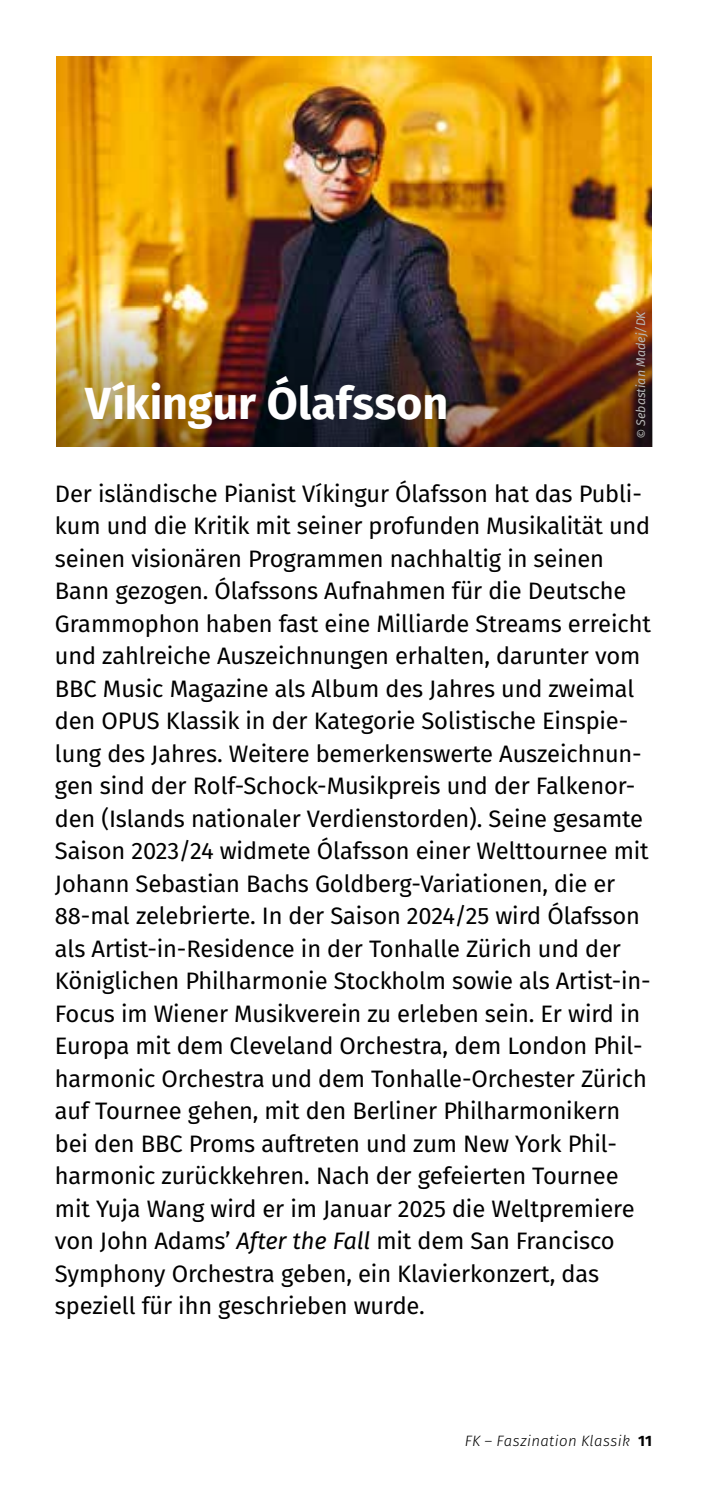
<style>
.page{position:relative;width:709px;height:1489px;background:#fff}
.page>*{position:absolute;margin:0;border:0;box-sizing:border-box;transform-origin:0 0}
.t1{font:700 45px "Fira Sans";letter-spacing:.005em;color:#fff}
.t2{font:23.75px/32.5px "Fira Sans";letter-spacing:-.005em;color:#000}
.t3{font:italic 300 15px "Fira Sans";letter-spacing:.02em;color:#000}
.t4{font:italic 12.5px "Fira Sans";color:#b7b6b6}
.s1{font-style:italic}
.s2{font-weight:700;font-style:normal}
</style>
<div class="page">
<img style="left:56px;top:56px;width:597px;height:391px">
<h1 class="t1" style="left:85px;top:365px;width:364px">Víkingur Ólafsson</h1>
<p class="t4" style="left:631px;top:439px;width:130px;rotate:-90deg">© Sebastian Madej/DK</p>
<p class="t2" style="left:55px;top:476px;width:597px">Der isländische Pianist Víkingur Ólafsson hat das Publi&shy;kum und die Kritik mit seiner profunden Musikalität und seinen visionären Programmen nachhaltig in seinen Bann gezogen. Ólafssons Aufnahmen für die Deutsche Grammophon haben fast eine Milliarde Streams erreicht und zahlreiche Auszeichnungen erhalten, darunter vom BBC Music Magazine als Album des Jahres und zweimal den OPUS Klassik in der Kategorie Solistische Einspie&shy;lung des Jahres. Weitere bemerkenswerte Auszeichnun&shy;gen sind der Rolf-Schock-Musikpreis und der Falkenor&shy;den (Islands nationaler Verdienstorden). Seine gesamte Saison 2023/24 widmete Ólafsson einer Welttournee mit Johann Sebastian Bachs Goldberg-Variationen, die er 88-mal zelebrierte. In der Saison 2024/25 wird Ólafsson als Artist-in-Residence in der Tonhalle Zürich und der Königlichen Philharmonie Stockholm sowie als Artist-in-Focus im Wiener Musikverein zu erleben sein. Er wird in Europa mit dem Cleveland Orchestra, dem London Phil&shy;harmonic Orchestra und dem Tonhalle-Orchester Zürich auf Tournee gehen, mit den Berliner Philharmonikern bei den BBC Proms auftreten und zum New York Phil&shy;harmonic zurückkehren. Nach der gefeierten Tournee mit Yuja Wang wird er im Januar 2025 die Weltpremiere von John Adams’ <span class="s1">After the Fall</span> mit dem San Francisco Symphony Orchestra geben, ein Klavierkonzert, das speziell für ihn geschrieben wurde.</p>
<p class="t3" style="left:464px;top:1430px;width:189px">FK – Faszination Klassik <span class="s2">11</span></p>
</div>
